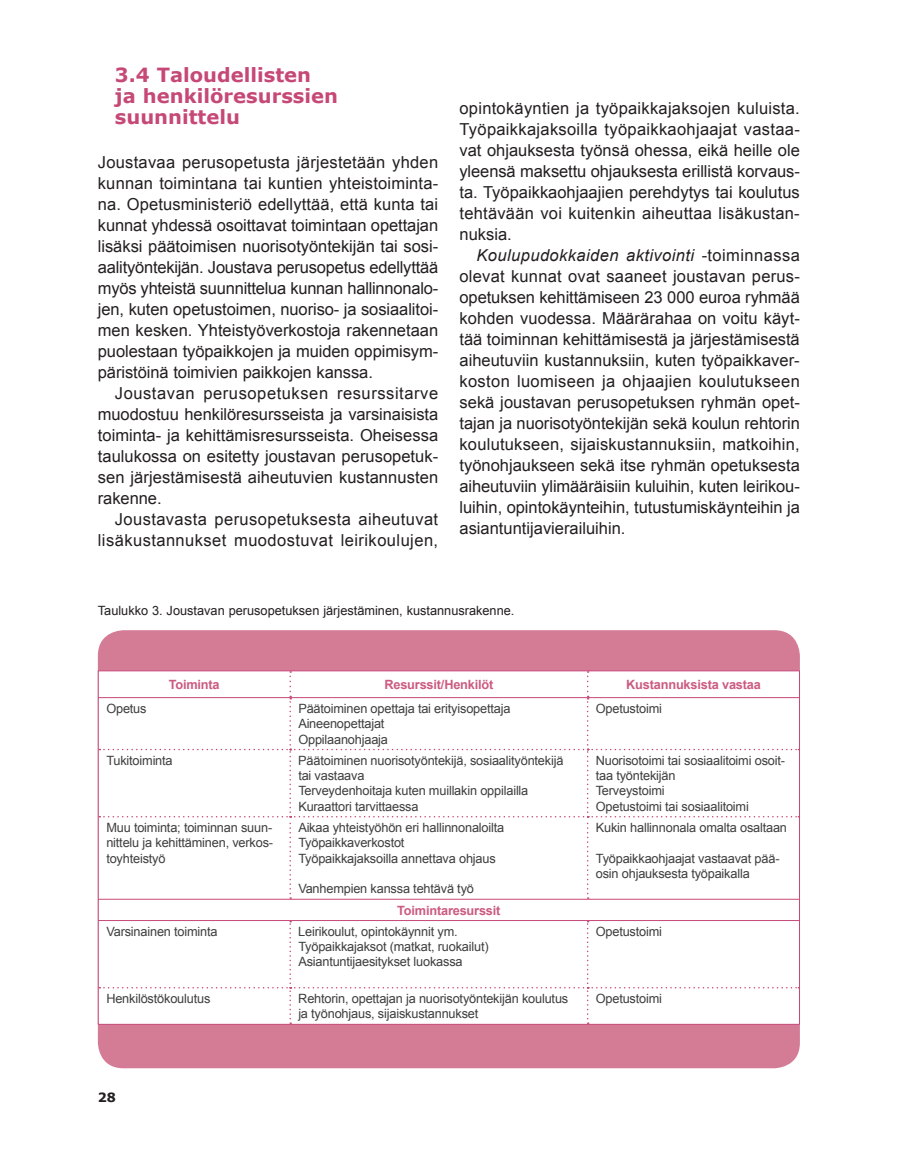
<style>
.page{position:relative;width:919px;height:1174px;background:#fff}
.page>*{position:absolute;margin:0;border:0;box-sizing:border-box;transform-origin:0 0}
.t1{font:700 19.5px/21px "Verdana";color:#c64877}
.t2{font:16.5px/21px "Arial";letter-spacing:.005em;color:#231f20;text-align:justify}
.t3{font:16.5px/21px "Arial";letter-spacing:.025em;color:#231f20;text-align:right}
.t4{font:12.75px/15.3px "Arial";letter-spacing:-.015em;color:#3e3e3f}
.t5{font:12.75px "Arial";color:#231f20}
.t6{font:700 12.75px "Arial";letter-spacing:-.015em;color:#cb5b80}
.t7{font:700 12.75px "Verdana";color:#231f20}
.s1{font-style:italic}
</style>
<div class="page">
<div style="left:98px;top:630px;width:701px;height:438px;background:#d47b96;border-radius:26px"></div>
<hr style="left:98px;top:1024px;width:489px;height:1px;background:#c64877">
<hr style="left:587px;top:1024px;width:212px;height:1px;background:#c64877">
<hr style="left:98px;top:670px;width:192px;height:1px;background:#c64877">
<hr style="left:290px;top:670px;width:509px;height:1px;background:#c64877">
<div style="left:98px;top:671px;width:702px;height:353px;background:#fff"></div>
<p class="t1" style="left:115px;top:64px;width:225px">3.4 Taloudellisten<br>ja henkilöresurssien suunnittelu</p>
<p class="t2" style="left:98px;top:152px;width:342px">Joustavaa perusopetusta järjestetään yhden kunnan toimintana tai kuntien yhteistoiminta&shy;na. Opetusministeriö edellyttää, että kunta tai kunnat yhdessä osoittavat toimintaan opettajan lisäksi päätoimisen nuorisotyöntekijän tai sosi&shy;aalityöntekijän. Joustava perusopetus edellyttää myös yhteistä suunnittelua kunnan hallinnonalo&shy;jen, kuten opetustoimen, nuoriso- ja sosiaalitoi&shy;men kesken. Yhteistyöverkostoja rakennetaan puolestaan työpaikkojen ja muiden oppimisym&shy;päristöinä toimivien paikkojen kanssa.</p>
<p class="t2" style="left:98px;top:383px;width:342px;text-indent:17px">Joustavan perusopetuksen resurssitarve muodostuu henkilöresursseista ja varsinaisista toiminta- ja kehittämisresursseista. Oheisessa taulukossa on esitetty joustavan perusopetuk&shy;sen järjestämisestä aiheutuvien kustannusten rakenne.</p>
<p class="t3" style="left:98px;top:509px;width:342px">Joustavasta perusopetuksesta aiheutuvat lisäkustannukset muodostuvat leirikoulujen,</p>
<p class="t2" style="left:459px;top:98px;width:342px">opintokäyntien ja työpaikkajaksojen kuluista.<br>Työpaikkajaksoilla työpaikkaohjaajat vastaa&shy;vat ohjauksesta työnsä ohessa, eikä heille ole yleensä maksettu ohjauksesta erillistä korvaus&shy;ta. Työpaikkaohjaajien perehdytys tai koulutus tehtävään voi kuitenkin aiheuttaa lisäkustan&shy;nuksia.</p>
<p class="t2" style="left:459px;top:245px;width:342px;text-indent:17px"><span class="s1">Koulupudokkaiden aktivointi</span> -toiminnassa olevat kunnat ovat saaneet joustavan perus&shy;opetuksen kehittämiseen 23 000 euroa ryhmää kohden vuodessa. Määrärahaa on voitu käyt&shy;tää toiminnan kehittämisestä ja järjestämisestä aiheutuviin kustannuksiin, kuten työpaikkaver&shy;koston luomiseen ja ohjaajien koulutukseen sekä joustavan perusopetuksen ryhmän opet&shy;tajan ja nuorisotyöntekijän sekä koulun rehtorin koulutukseen, sijaiskustannuksiin, matkoihin, työnohjaukseen sekä itse ryhmän opetuksesta aiheutuviin ylimääräisiin kuluihin, kuten leirikou&shy;luihin, opintokäynteihin, tutustumiskäynteihin ja asiantuntijavierailuihin.</p>
<p class="t5" style="left:98px;top:604px;width:418px">Taulukko 3. Joustavan perusopetuksen järjestäminen, kustannusrakenne.</p>
<p class="t6" style="left:169px;top:677px;width:52px">Toiminta</p>
<p class="t6" style="left:384px;top:677px;width:110px">Resurssit/Henkilöt</p>
<p class="t6" style="left:626px;top:677px;width:136px">Kustannuksista vastaa</p>
<p class="t4" style="left:106px;top:701px;width:42px">Opetus</p>
<p class="t4" style="left:298px;top:701px;width:214px">Päätoiminen opettaja tai erityisopettaja<br>Aineenopettajat<br>Oppilaanohjaaja</p>
<p class="t4" style="left:595px;top:701px;width:68px">Opetustoimi</p>
<p class="t4" style="left:106px;top:752px;width:68px">Tukitoiminta</p>
<p class="t4" style="left:298px;top:752px;width:267px">Päätoiminen nuorisotyöntekijä, sosiaalityöntekijä tai vastaava<br>Terveydenhoitaja kuten muillakin oppilailla Kuraattori tarvittaessa</p>
<p class="t4" style="left:595px;top:752px;width:191px">Nuorisotoimi tai sosiaalitoimi osoit&shy;taa työntekijän<br>Terveystoimi<br>Opetustoimi tai sosiaalitoimi</p>
<p class="t4" style="left:106px;top:820px;width:168px;text-align:justify">Muu toiminta; toiminnan suun&shy;nittelu ja kehittäminen, verkos&shy;toyhteistyö</p>
<p class="t4" style="left:298px;top:820px;width:207px">Aikaa yhteistyöhön eri hallinnonaloilta<br>Työpaikkaverkostot<br>Työpaikkajaksoilla annettava ohjaus</p>
<p class="t4" style="left:298px;top:881px;width:177px">Vanhempien kanssa tehtävä työ</p>
<p class="t4" style="left:595px;top:820px;width:193px">Kukin hallinnonala omalta osaltaan</p>
<p class="t4" style="left:595px;top:850px;width:185px">Työpaikkaohjaajat vastaavat pää&shy;osin ohjauksesta työpaikalla</p>
<p class="t6" style="left:397px;top:903px;width:105px">Toimintaresurssit</p>
<p class="t4" style="left:106px;top:923px;width:113px">Varsinainen toiminta</p>
<p class="t4" style="left:298px;top:923px;width:192px">Leirikoulut, opintokäynnit ym.<br>Työpaikkajaksot (matkat, ruokailut)<br>Asiantuntijaesitykset luokassa</p>
<p class="t4" style="left:595px;top:923px;width:68px">Opetustoimi</p>
<p class="t4" style="left:106px;top:991px;width:105px">Henkilöstökoulutus</p>
<p class="t4" style="left:298px;top:991px;width:271px">Rehtorin, opettajan ja nuorisotyöntekijän koulutus ja työnohjaus, sijaiskustannukset</p>
<p class="t4" style="left:595px;top:991px;width:68px">Opetustoimi</p>
<p class="t7" style="left:98px;top:1089px;width:20px">28</p>
</div>
